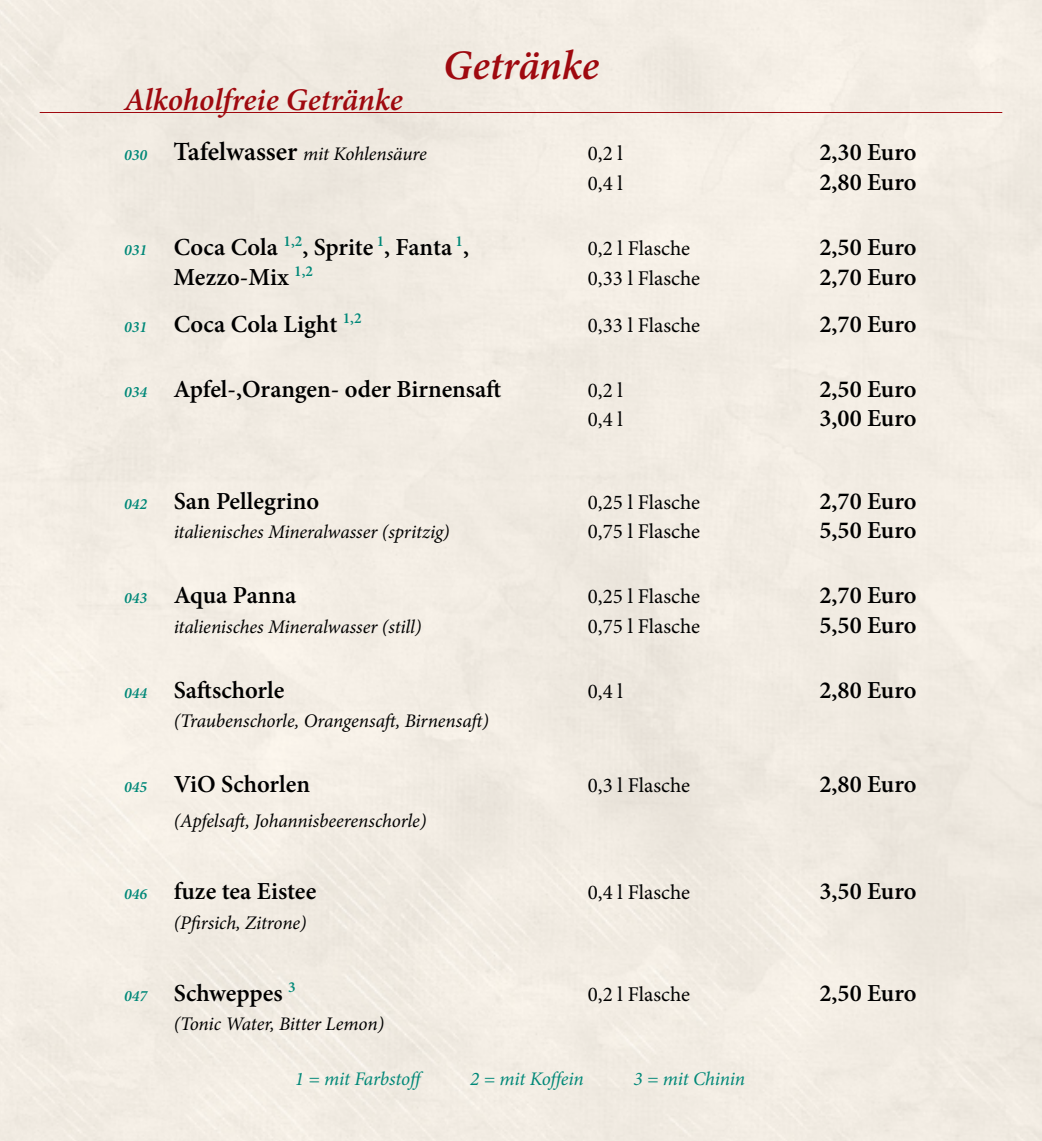
<style>
.page{position:relative;width:1042px;height:1141px;background:#fff}
.page>*{position:absolute;margin:0;border:0;box-sizing:border-box;transform-origin:0 0}
.t1{font:italic 600 42px "Minion Pro";letter-spacing:-.005em;color:#9f090f}
.t2{font:italic 600 31.5px "Minion Pro";letter-spacing:-.005em;color:#9f090f}
.t3{font:600 24.5px "Minion Pro";color:#000}
.t4{font:21px "Minion Pro";color:#000}
.t5{font:italic 19.25px "Minion Pro";letter-spacing:-.01em;color:#000}
.t6{font:italic 19.25px "Minion Pro";letter-spacing:-.015em;color:#008878}
.s1{font-weight:600;font-size:15.75px;color:#008878}
.s2{font-weight:600;font-style:normal;font-size:26.25px}
.s3{font-style:italic;font-size:15.75px;color:#008878}
</style>
<div class="page">
<hr style="left:40px;top:112px;width:962px;height:1px;background:#9f090f">
<p class="t2" style="left:124px;top:78px;width:280px">Alkoholfreie Getränke</p>
<h1 class="t1" style="left:443px;top:36px;width:157px">Getränke</h1>
<p class="t5" style="left:124px;top:141px;width:304px"><span class="s1">030</span> <span class="s2">Tafelwasser</span> mit Kohlensäure</p>
<p class="t4" style="left:588px;top:140px;width:37px">0,2 l</p>
<p class="t3" style="left:819px;top:136px;width:98px">2,30 Euro</p>
<p class="t4" style="left:588px;top:169px;width:37px">0,4 l</p>
<p class="t3" style="left:819px;top:165px;width:98px">2,80 Euro</p>
<p class="t3" style="left:124px;top:230px;width:346px"><span class="s3">031</span> Coca Cola <sup>1,2</sup>, Sprite <sup>1</sup>, Fanta <sup>1</sup>,</p>
<p class="t4" style="left:588px;top:234px;width:104px">0,2 l Flasche</p>
<p class="t3" style="left:819px;top:230px;width:98px">2,50 Euro</p>
<p class="t3" style="left:174px;top:260px;width:141px">Mezzo-Mix <sup>1,2</sup></p>
<p class="t4" style="left:588px;top:264px;width:114px">0,33 l Flasche</p>
<p class="t3" style="left:819px;top:260px;width:98px">2,70 Euro</p>
<p class="t3" style="left:124px;top:307px;width:239px"><span class="s3">031</span> Coca Cola Light <sup>1,2</sup></p>
<p class="t4" style="left:588px;top:311px;width:114px">0,33 l Flasche</p>
<p class="t3" style="left:819px;top:307px;width:98px">2,70 Euro</p>
<p class="t3" style="left:124px;top:372px;width:379px"><span class="s3">034</span> Apfel-,Orangen- oder Birnensaft</p>
<p class="t4" style="left:588px;top:376px;width:37px">0,2 l</p>
<p class="t3" style="left:819px;top:372px;width:98px">2,50 Euro</p>
<p class="t4" style="left:588px;top:406px;width:37px">0,4 l</p>
<p class="t3" style="left:819px;top:402px;width:98px">3,00 Euro</p>
<p class="t3" style="left:124px;top:484px;width:197px"><span class="s3">042</span> San Pellegrino</p>
<p class="t4" style="left:588px;top:488px;width:114px">0,25 l Flasche</p>
<p class="t3" style="left:819px;top:484px;width:98px">2,70 Euro</p>
<p class="t5" style="left:174px;top:519px;width:277px">italienisches Mineralwasser (spritzig)</p>
<p class="t4" style="left:588px;top:518px;width:114px">0,75 l Flasche</p>
<p class="t3" style="left:819px;top:514px;width:98px">5,50 Euro</p>
<p class="t3" style="left:124px;top:578px;width:174px"><span class="s3">043</span> Aqua Panna</p>
<p class="t4" style="left:588px;top:582px;width:114px">0,25 l Flasche</p>
<p class="t3" style="left:819px;top:578px;width:98px">2,70 Euro</p>
<p class="t5" style="left:174px;top:614px;width:249px">italienisches Mineralwasser (still)</p>
<p class="t4" style="left:588px;top:612px;width:114px">0,75 l Flasche</p>
<p class="t3" style="left:819px;top:608px;width:98px">5,50 Euro</p>
<p class="t3" style="left:124px;top:673px;width:162px"><span class="s3">044</span> Saftschorle</p>
<p class="t4" style="left:588px;top:677px;width:37px">0,4 l</p>
<p class="t3" style="left:819px;top:673px;width:98px">2,80 Euro</p>
<p class="t5" style="left:174px;top:708px;width:317px">(Traubenschorle, Orangensaft, Birnensaft)</p>
<p class="t3" style="left:124px;top:767px;width:187px"><span class="s3">045</span> ViO Schorlen</p>
<p class="t4" style="left:588px;top:771px;width:104px">0,3 l Flasche</p>
<p class="t3" style="left:819px;top:767px;width:98px">2,80 Euro</p>
<p class="t5" style="left:174px;top:808px;width:254px">(Apfelsaft, Johannisbeerenschorle)</p>
<p class="t3" style="left:124px;top:874px;width:194px"><span class="s3">046</span> fuze tea Eistee</p>
<p class="t4" style="left:588px;top:878px;width:104px">0,4 l Flasche</p>
<p class="t3" style="left:819px;top:874px;width:98px">3,50 Euro</p>
<p class="t5" style="left:174px;top:909px;width:134px">(Pfirsich, Zitrone)</p>
<p class="t3" style="left:124px;top:976px;width:173px"><span class="s3">047</span> Schweppes <sup>3</sup></p>
<p class="t4" style="left:588px;top:980px;width:104px">0,2 l Flasche</p>
<p class="t3" style="left:819px;top:976px;width:98px">2,50 Euro</p>
<p class="t5" style="left:174px;top:1011px;width:212px">(Tonic Water, Bitter Lemon)</p>
<p class="t6" style="left:295px;top:1065px;width:127px">1 = mit Farbstoff</p>
<p class="t6" style="left:470px;top:1066px;width:115px">2 = mit Koffein</p>
<p class="t6" style="left:633px;top:1066px;width:113px">3 = mit Chinin</p>
</div>
